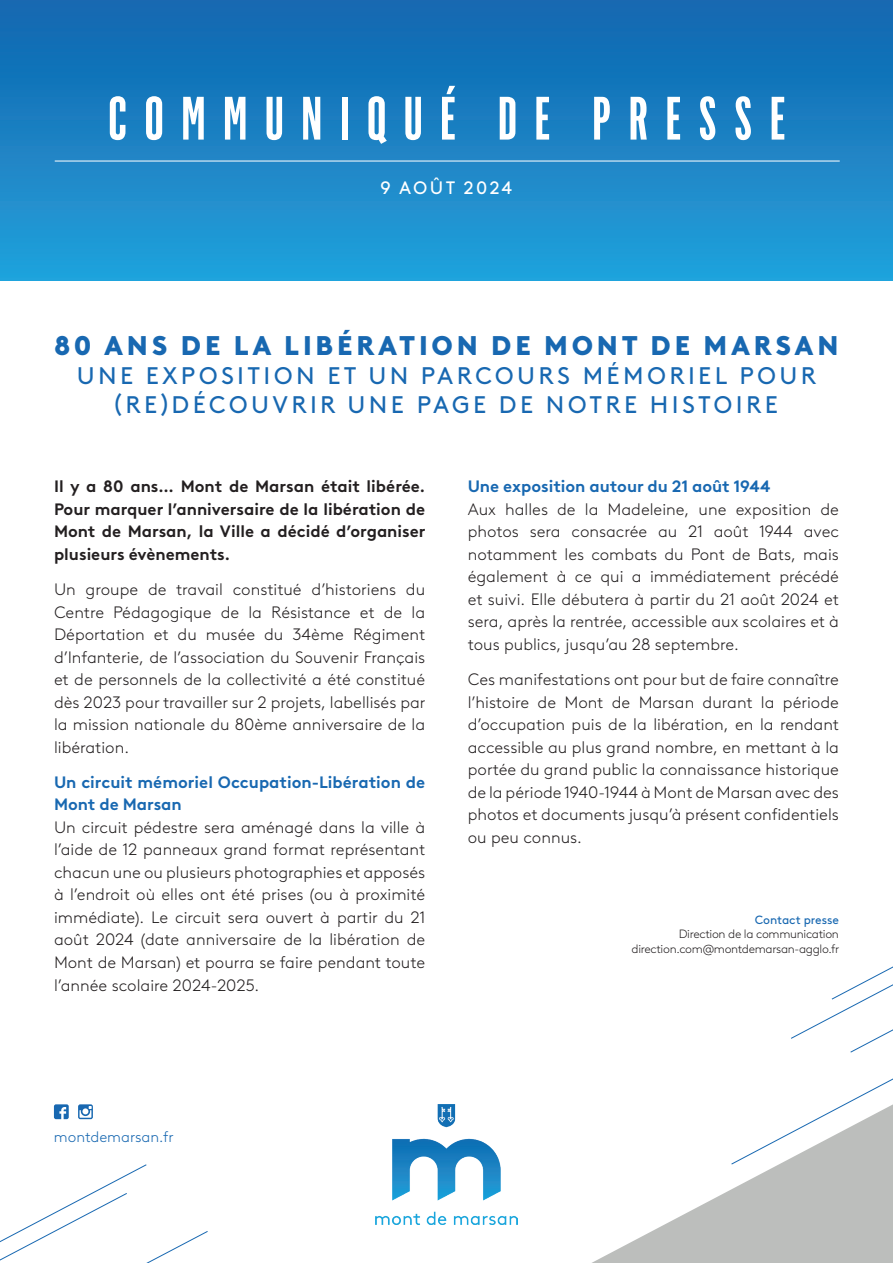
<style>
.page{position:relative;width:893px;height:1263px;background:#fff}
.page>*{position:absolute;margin:0;border:0;box-sizing:border-box;transform-origin:0 0}
.t1{font:600 ultra-condensed 60px "Flama";letter-spacing:.3em;color:#fff}
.t2{font:900 27px "Brown LL";letter-spacing:.14em;color:#1868b1}
.t3{font:24px/28.8px "Brown LL";letter-spacing:.14em;color:#1868b1;text-align:center}
.t4{font:18px "Brown LL";letter-spacing:.12em;color:#fff}
.t5{font:300 16.5px/22.5px "Brown LL";color:#231f20;text-align:justify}
.t6{font:700 16.5px/22.5px "Brown LL";color:#231f20;text-align:justify}
.t7{font:700 16.5px/22.5px "Brown LL";color:#1868b1}
.t8{font:300 15px "Brown LL";color:#1868b1}
.t9{font:300 12px/14.4px "Brown LL";letter-spacing:-.025em;color:#231f20;text-align:right}
.t10{font:12px "Brown LL";color:#1868b1}
</style>
<div class="page">
<img style="left:375px;top:1104px;width:142px;height:120px">
<div style="left:0;top:0;width:893px;height:281px;background:linear-gradient(to bottom,#1265ae,#24a1db)"></div>
<hr style="left:55px;top:161px;width:785px;height:1px;background:#fff">
<svg style="left:592px;top:1165px;width:301px;height:98px;fill:#bcbebc"></svg>
<svg style="left:54px;top:1104px;width:15px;height:15px"></svg>
<svg style="left:78px;top:1104px;width:15px;height:15px"></svg>
<svg style="left:731px;top:966px;width:162px;height:199px"></svg>
<svg style="left:0;top:1164px;width:208px;height:99px"></svg>
<h1 class="t1" style="left:108px;top:82px;width:678px">COMMUNIQUÉ DE PRESSE</h1>
<p class="t4" style="left:380px;top:174px;width:134px">9 AOÛT 2024</p>
<h2 class="t2" style="left:54px;top:325px;width:786px">80 ANS DE LA LIBÉRATION DE MONT DE MARSAN</h2>
<h3 class="t3" style="left:77px;top:359px;width:741px">UNE EXPOSITION ET UN PARCOURS MÉMORIEL POUR (RE)DÉCOUVRIR UNE PAGE DE NOTRE HISTOIRE</h3>
<p class="t6" style="left:54px;top:474px;width:373px">Il y a 80 ans… Mont de Marsan était libérée.<br>Pour marquer l’anniversaire de la libération de Mont de Marsan, la Ville a décidé d’organiser plusieurs évènements.</p>
<p class="t5" style="left:54px;top:577px;width:373px">Un groupe de travail constitué d’historiens du Centre Pédagogique de la Résistance et de la Déportation et du musée du 34ème Régiment d’Infanterie, de l’association du Souvenir Français et de personnels de la collectivité a été constitué dès 2023 pour travailler sur 2 projets, labellisés par la mission nationale du 80ème anniversaire de la libération.</p>
<p class="t7" style="left:54px;top:769px;width:373px">Un circuit mémoriel Occupation-Libération de<br>Mont de Marsan</p>
<p class="t5" style="left:54px;top:815px;width:373px">Un circuit pédestre sera aménagé dans la ville à l’aide de 12 panneaux grand format représentant chacun une ou plusieurs photographies et apposés à l’endroit où elles ont été prises (ou à proximité immédiate). Le circuit sera ouvert à partir du 21 août 2024 (date anniversaire de la libération de Mont de Marsan) et pourra se faire pendant toute l’année scolaire 2024-2025.</p>
<p class="t7" style="left:468px;top:474px;width:304px">Une exposition autour du 21 août 1944</p>
<p class="t5" style="left:468px;top:497px;width:373px">Aux halles de la Madeleine, une exposition de photos sera consacrée au 21 août 1944 avec notamment les combats du Pont de Bats, mais également à ce qui a immédiatement précédé et suivi. Elle débutera à partir du 21 août 2024 et sera, après la rentrée, accessible aux scolaires et à tous publics, jusqu’au 28 septembre.</p>
<p class="t5" style="left:468px;top:667px;width:373px">Ces manifestations ont pour but de faire connaître l’histoire de Mont de Marsan durant la période d’occupation puis de la libération, en la rendant accessible au plus grand nombre, en mettant à la portée du grand public la connaissance historique de la période 1940-1944 à Mont de Marsan avec des photos et documents jusqu’à présent confidentiels ou peu connus.</p>
<p class="t10" style="left:755px;top:911px;width:86px">Contact presse</p>
<p class="t9" style="left:632px;top:926px;width:209px">Direction de la communication direction.com@montdemarsan-agglo.fr</p>
<p class="t8" style="left:54px;top:1126px;width:121px">montdemarsan.fr</p>
</div>
